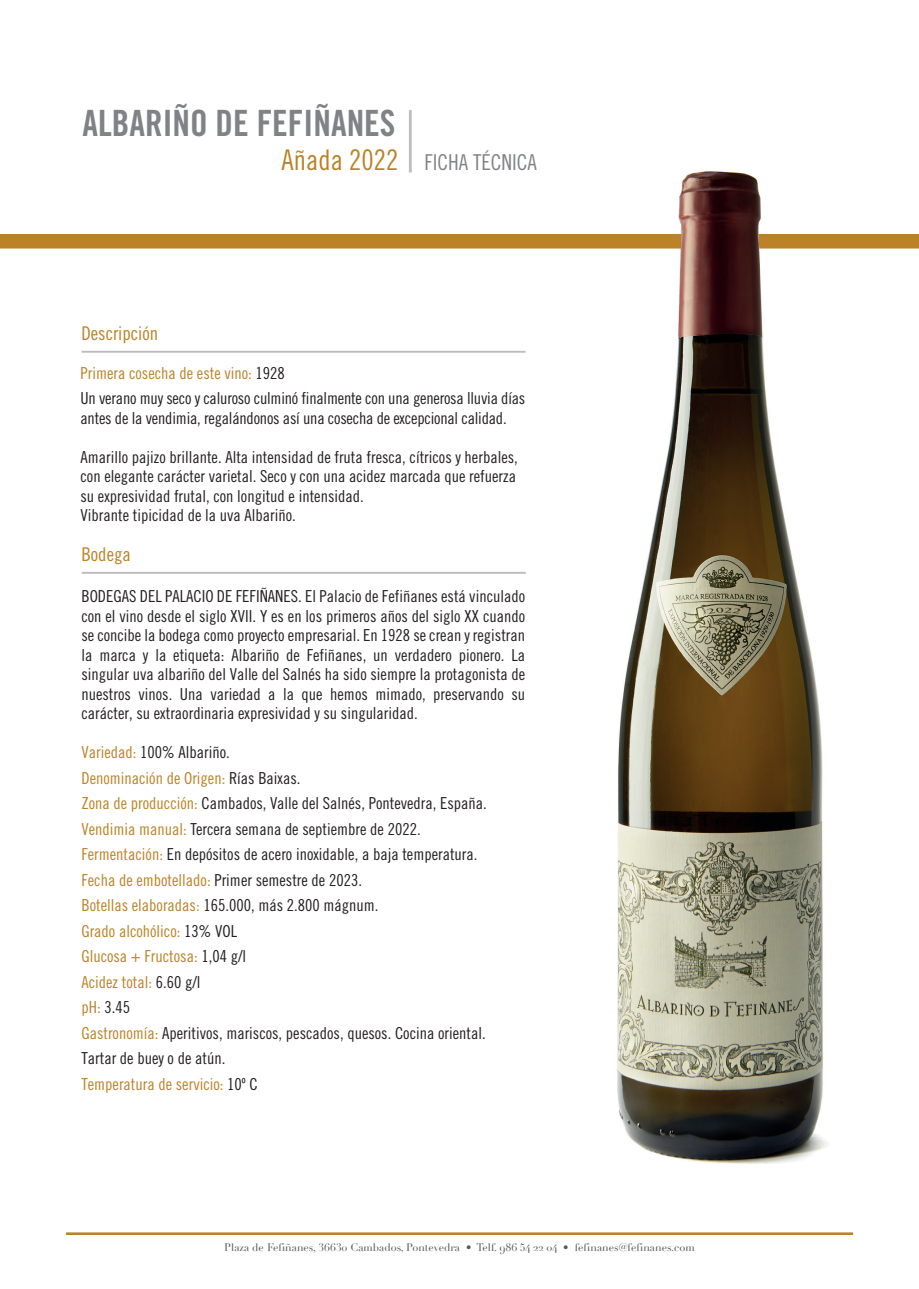
<style>
.page{position:relative;width:919px;height:1289px;background:#fff}
.page>*{position:absolute;margin:0;border:0;box-sizing:border-box;transform-origin:0 0}
.t1{font:36.15px "Trade Gothic Bold Cond Twenty";color:#808285}
.t2{font:21.9px "Trade Gothic Cond Eighteen";color:#808285}
.t3{font:18.9px "Trade Gothic Cond Eighteen";color:#bb8227}
.t4{font:16.5px/25.5px "Trade Gothic Cond Eighteen";color:#231f20}
.t5{font:10.8px "Didot";color:#57585a}
.s1{font-size:28.5px;color:#bb8227}
.s2{color:#bb8227}
</style>
<div class="page">
<hr style="left:409px;top:110px;width:2px;height:62px;background:#bcbdc0">
<hr style="left:66px;top:1232px;width:787px;height:2px;background:#bb8227">
<hr style="left:82px;top:351px;width:443px;height:2px;background:#bcbdc0">
<hr style="left:82px;top:572px;width:443px;height:2px;background:#bcbdc0">
<img style="left:570px;top:171px;width:290px;height:993px">
<div style="left:0;top:234px;width:681px;height:14px;background:#bb8227"></div>
<div style="left:758px;top:234px;width:160px;height:14px;background:#bb8227"></div>
<h1 class="t1" style="left:82px;top:101px;width:314px">ALBARIÑO DE FEFIÑANES</h1>
<h2 class="t2" style="left:281px;top:149px;width:257px"><span class="s1">Añada 2022</span> FICHA TÉCNICA</h2>
<p class="t3" style="left:81px;top:322px;width:78px">Descripción</p>
<p class="t4" style="left:80px;top:360px;width:446px"><span class="s2">Primera cosecha de este vino:</span> 1928<br>Un verano muy seco y caluroso culminó finalmente con una generosa lluvia días</p>
<p class="t4" style="left:80px;top:405px;width:427px">antes de la vendimia, regalándonos así una cosecha de excepcional calidad.</p>
<p class="t4" style="left:80px;top:447px;width:439px;line-height:19.5px">Amarillo pajizo brillante. Alta intensidad de fruta fresca, cítricos y herbales, con elegante carácter varietal. Seco y con una acidez marcada que refuerza su expresividad frutal, con longitud e intensidad.<br>Vibrante tipicidad de la uva Albariño.</p>
<p class="t3" style="left:81px;top:543px;width:51px">Bodega</p>
<p class="t4" style="left:81px;top:586px;width:445px;line-height:19.5px;text-align:justify">BODEGAS DEL PALACIO DE FEFIÑANES. El Palacio de Fefiñanes está vinculado con el vino desde el siglo XVII. Y es en los primeros años del siglo XX cuando se concibe la bodega como proyecto empresarial. En 1928 se crean y registran la marca y la etiqueta: Albariño de Fefiñanes, un verdadero pionero. La singular uva albariño del Valle del Salnés ha sido siempre la protagonista de nuestros vinos. Una variedad a la que hemos mimado, preservando su carácter, su extraordinaria expresividad y su singularidad.</p>
<p class="t4" style="left:81px;top:739px;width:407px"><span class="s2">Variedad:</span> 100% Albariño.<br><span class="s2">Denominación de Origen:</span> Rías Baixas.<br><span class="s2">Zona de producción:</span> Cambados, Valle del Salnés, Pontevedra, España.<br><span class="s2">Vendimia manual:</span> Tercera semana de septiembre de 2022.<br><span class="s2">Fermentación:</span> En depósitos de acero inoxidable, a baja temperatura.<br><span class="s2">Fecha de embotellado:</span> Primer semestre de 2023.<br><span class="s2">Botellas elaboradas:</span> 165.000, más 2.800 mágnum.<br><span class="s2">Grado alcohólico:</span> 13% VOL<br><span class="s2">Glucosa + Fructosa:</span> 1,04 g/l<br><span class="s2">Acidez total:</span> 6.60 g/l<br><span class="s2">pH:</span> 3.45<br><span class="s2">Gastronomía:</span> Aperitivos, mariscos, pescados, quesos. Cocina oriental.<br>Tartar de buey o de atún.<br><span class="s2">Temperatura de servicio:</span> 10º C</p>
<p class="t5" style="left:224px;top:1240px;width:472px">Plaza de Fefiñanes, 36630 Cambados, Pontevedra • Telf. 986 54 22 04 • fefinanes@fefinanes.com</p>
</div>
